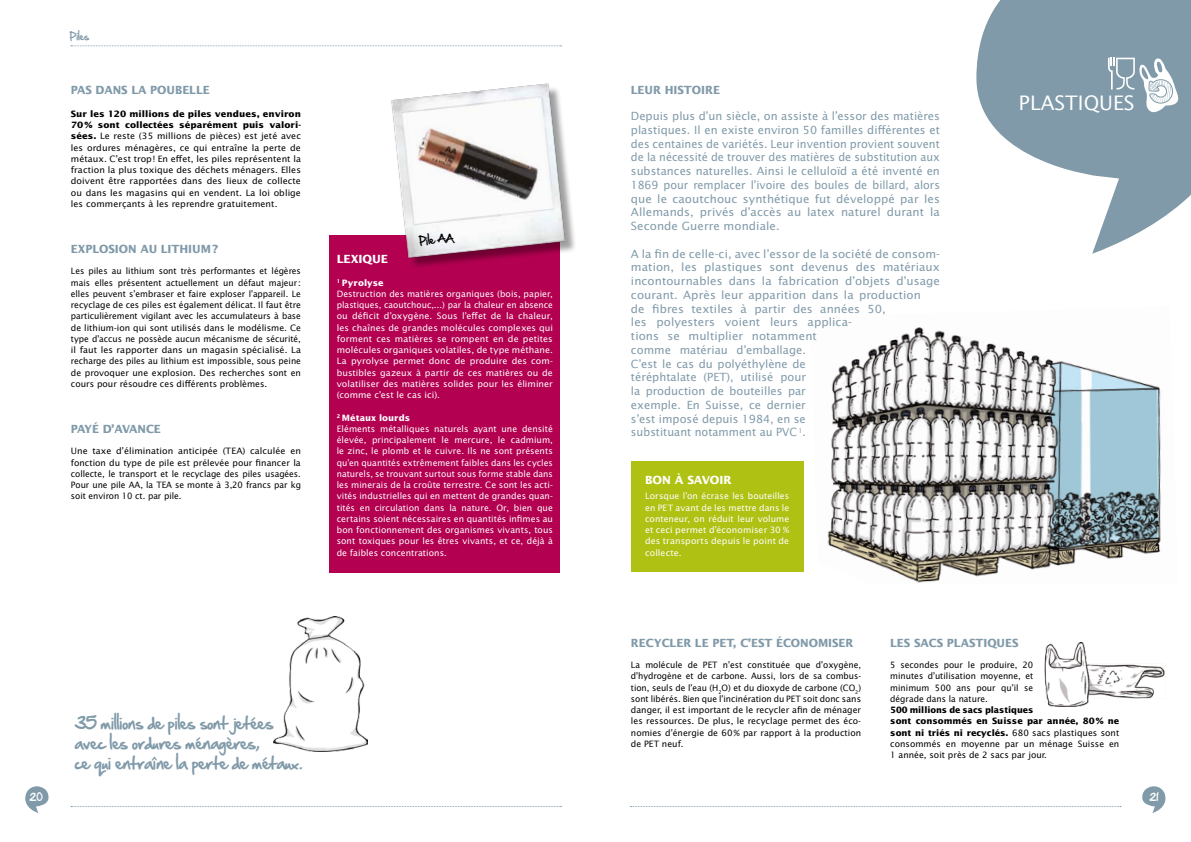
<style>
.page{position:relative;width:1191px;height:842px;background:#fff}
.page>*{position:absolute;margin:0;border:0;box-sizing:border-box;transform-origin:0 0}
.t1{font:20px "Lucida Sans";color:#fff}
.t2{font:15px/20px "Hand Of Sean";color:#809aa9}
.t3{font:11.2px/13.8px "Lucida Sans";letter-spacing:.005em;color:#809aa9;text-align:justify}
.t4{font:700 11.2px "Lucida Sans";letter-spacing:-.005em;color:#809aa9}
.t5{font:700 11.2px "Lucida Sans";letter-spacing:-.015em;color:#fff}
.t6{font:10px "Hand Of Sean";color:#000}
.t7{font:9.2px "Hand Of Sean";color:#809aa9}
.t8{font:9.2px "Hand Of Sean";color:#fff}
.t9{font:8.8px/11.3px "Lucida Sans";color:#000;text-align:justify}
.t10{font:8.8px/11.3px "Lucida Sans";letter-spacing:.005em;color:#fff}
.s1{font-weight:700}
</style>
<div class="page">
<svg style="left:71px;top:806px;width:490px;height:1px"></svg>
<svg style="left:630px;top:806px;width:491px;height:1px"></svg>
<svg style="left:25px;top:786px;width:23px;height:27px"></svg>
<svg style="left:1142px;top:786px;width:23px;height:27px"></svg>
<img style="left:827px;top:327px;width:334px;height:256px">
<div style="left:631px;top:461px;width:172px;height:111px;background:#afc112"></div>
<svg style="left:71px;top:45px;width:490px;height:1px"></svg>
<div style="left:330px;top:236px;width:230px;height:337px;background:#b30051"></div>
<div style="left:394px;top:86px;width:182px;height:184px;background:#000;opacity:.38"></div>
<img style="left:389px;top:83px;width:179px;height:178px">
<svg style="left:976px;top:0;width:215px;height:254px;fill:#809aa9"></svg>
<svg style="left:1108px;top:58px;width:71px;height:54px"></svg>
<img style="left:1044px;top:643px;width:121px;height:64px">
<img style="left:274px;top:616px;width:94px;height:135px">
<p class="t7" style="left:70px;top:28px;width:21px">Piles</p>
<p class="t4" style="left:71px;top:83px;width:140px">Pas dans la poubelle</p>
<p class="t9" style="left:71px;top:108px;width:232px"><span class="s1">Sur les 120 millions de piles vendues, environ 70% sont collectées séparément puis valori&shy;sées.</span> Le reste (35 millions de pièces) est jeté avec les ordures ménagères, ce qui entraîne la perte de métaux. C’est trop! En effet, les piles représentent la fraction la plus toxique des déchets ménagers. Elles doivent être rapportées dans des lieux de collecte ou dans les magasins qui en vendent. La loi oblige les commerçants à les reprendre gratuitement.</p>
<p class="t4" style="left:71px;top:242px;width:149px">Explosion au lithium?</p>
<p class="t9" style="left:71px;top:265px;width:232px">Les piles au lithium sont très performantes et légères mais elles présentent actuellement un défaut majeur : elles peuvent s’embraser et faire exploser l’appareil. Le recyclage de ces piles est également délicat. I l faut être particulièrement vigilant avec les accumulateurs à base de lithium-ion qui sont utilisés dans le modélisme. Ce type d’accus ne possède aucun mécanisme de sécurité, il faut les rapporter dans un magasin spécialisé. La recharge des piles au lithium est impossible, sous peine de provoquer une explosion. Des recherches sont en cours pour résoudre ces différents problèmes.</p>
<p class="t4" style="left:71px;top:422px;width:92px">Payé d’avance</p>
<p class="t9" style="left:71px;top:445px;width:232px">Une taxe d’élimination anticipée (TEA) calculée en fonction du type de pile est prélevée pour financer la collecte, le transport et le recyclage des piles usagées.<br>Pour une pile AA, la TEA se monte à 3,20 francs par kg soit environ 10 ct. par pile.</p>
<p class="t6" style="left:418px;top:232px;width:36px;rotate:-6deg">Pile AA</p>
<p class="t5" style="left:337px;top:252px;width:7px">LEXI</p>
<p class="t5" style="left:362px;top:252px;width:18px">QUE</p>
<p class="t10" style="left:337px;top:276px;width:218px"><sup>1</sup> <span class="s1">Pyrolyse<br></span>Destruction des matières organiques (bois, papier, plastiques, caoutchouc,…) par la chaleur en absence ou déficit d’oxygène. Sous l’effet de la chaleur, les chaînes de grandes molécules complexes qui forment ces matières se rompent en de petites molécules organiques volatiles, de type méthane.<br>La pyrolyse permet donc de produire des com&shy;bustibles gazeux à partir de ces matières ou de volatiliser des matières solides pour les éliminer (comme c’est le cas ici).</p>
<p class="t10" style="left:337px;top:411px;width:218px"><sup>2</sup> <span class="s1">Métaux lourds<br></span>Eléments métalliques naturels ayant une densité élevée, principalement le mercure, le cadmium, le zinc, le plomb et le cuivre. I ls ne sont présents qu’en quantités extrêmement faibles dans les cycles naturels, se trouvant surtout sous forme stable dans les minerais de la croûte terrestre. Ce sont les acti&shy;vités industrielles qui en mettent de grandes quan&shy;tités en circulation dans la nature. Or, bien que certains soient nécessaires en quantités infimes au bon fonctionnement des organismes vivants, tous sont toxiques pour les êtres vivants, et ce, déjà à de faibles concentrations.</p>
<h2 class="t2" style="left:75px;top:713px;width:229px">35 millions de piles sont jetées avec les ordures ménagères,<br>ce qui entraîne la perte de métaux.</h2>
<p class="t4" style="left:631px;top:83px;width:9px">LEUR</p>
<p class="t4" style="left:665px;top:83px;width:57px">histoire</p>
<p class="t3" style="left:631px;top:109px;width:310px">Depuis plus d’un siècle, on assiste à l’essor des matières plastiques. I l en existe environ 50 familles différentes et des centaines de variétés. Leur invention provient souvent de la nécessité de trouver des matières de substitution aux substances naturelles. Ainsi le celluloïd a été inventé en 1869 pour remplacer l’ivoire des boules de billard, alors que le caoutchouc synthétique fut développé par les Allemands, privés d’accès au latex naturel durant la Seconde Guerre mondiale.</p>
<p class="t3" style="left:631px;top:246px;width:310px;text-align:left">A la fin de celle-ci, avec l’essor de la société de consom&shy;mation, les plastiques sont devenus des matériaux incontournables dans la fabrication d’objets d’usage courant. Après leur apparition dans la production<br>de fibres textiles à partir des années 50,<br>les polyesters voient leurs applica-<br>tions se multiplier notamment<br>comme matériau d’emballage.<br>C’est le cas du polyéthylène de<br>téréphtalate (PET), utilisé pour<br>la production de bouteilles par<br>exemple. En Suisse, ce dernier<br>s’est imposé depuis 1984, en se<br>substituant notamment au PVC <sup>1</sup>.</p>
<p class="t5" style="left:645px;top:473px;width:88px">Bo n à savo ir</p>
<p class="t10" style="left:645px;top:490px;width:146px;text-align:justify">Lorsque l’on écrase les bouteilles en PET avant de les mettre dans le conteneur, on réduit leur volume et ceci permet d’économiser 30 % des transports depuis le point de collecte.</p>
<h1 class="t1" style="left:1019px;top:91px;width:117px">PLASTI QUES</h1>
<p class="t4" style="left:631px;top:636px;width:9px">RECYC</p>
<p class="t4" style="left:669px;top:636px;width:90px">lER LE PET, C’EST</p>
<p class="t4" style="left:776px;top:636px;width:50px">éCONOMISER</p>
<p class="t9" style="left:631px;top:659px;width:232px">La molécule de PET n’est constituée que d’oxygène, d’hydrogène et de carbone. Aussi, lors de sa combus&shy;tion, seuls de l’eau (H <sub>2</sub>O) et du dioxyde de carbone (CO<sub>2</sub>) sont libérés. Bien que l’incinération du PET soit donc sans danger, il est important de le recycler afin de ménager les ressources. De plus, le recyclage permet des éco&shy;nomies d’énergie de 60% par rapport à la production de PET neuf.</p>
<p class="t4" style="left:890px;top:636px;width:130px">Les sacs plastiques</p>
<p class="t9" style="left:890px;top:659px;width:144px">5 secondes pour le produire, 20 minutes d’utilisation moyenne, et minimum 500 ans pour qu’il se dégrade dans la nature.</p>
<p class="t9" style="left:890px;top:704px;width:231px;text-align:left"><span class="s1">500 millions de sacs plastiques<br>sont consommés en Suisse par année, 80% ne sont ni triés ni recyclés.</span> 680 sacs plastiques sont consommés en moyenne par un ménage Suisse en 1 année, soit près de 2 sacs par jour.</p>
<p class="t8" style="left:30px;top:789px;width:15px">20</p>
<p class="t8" style="left:1149px;top:789px;width:11px">21</p>
</div>
